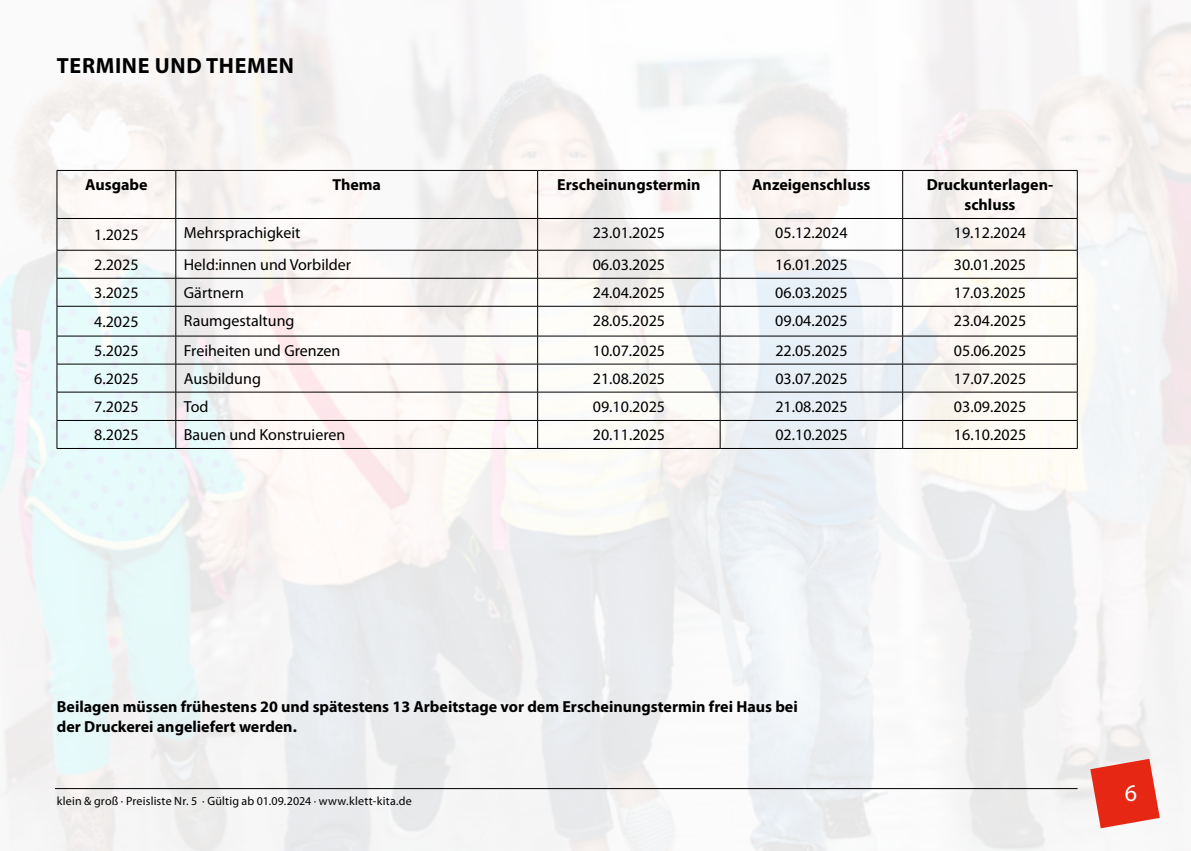
<style>
.page{position:relative;width:1191px;height:851px;background:#fff}
.page>*{position:absolute;margin:0;border:0;box-sizing:border-box;transform-origin:0 0}
.t1{font:24px "Myriad Pro";color:#fff}
.t2{font:700 22px "Myriad Pro";letter-spacing:.03em;color:#000}
.t3{font:16px "Myriad Pro";color:#000}
.t4{font:700 16px/20px "Myriad Pro";color:#000;text-align:center}
.t5{font:12px "Myriad Pro";letter-spacing:.02em;color:#000}
</style>
<div class="page">
<img style="left:0;top:0;width:1191px;height:850px">
<svg style="left:1090px;top:758px;width:69px;height:70px"></svg>
<hr style="left:55px;top:788px;width:1022px;height:1px;background:#000">
<hr style="left:57px;top:170px;width:119px;height:1px;background:#000">
<hr style="left:57px;top:171px;width:1px;height:47px;background:#000">
<hr style="left:176px;top:170px;width:361px;height:1px;background:#000">
<hr style="left:175px;top:171px;width:1px;height:47px;background:#000">
<hr style="left:537px;top:170px;width:183px;height:1px;background:#000">
<hr style="left:537px;top:171px;width:1px;height:47px;background:#000">
<hr style="left:720px;top:170px;width:182px;height:1px;background:#000">
<hr style="left:720px;top:171px;width:1px;height:47px;background:#000">
<hr style="left:902px;top:170px;width:175px;height:1px;background:#000">
<hr style="left:902px;top:171px;width:1px;height:47px;background:#000">
<hr style="left:1077px;top:171px;width:1px;height:47px;background:#000">
<hr style="left:57px;top:218px;width:119px;height:1px;background:#000">
<hr style="left:57px;top:219px;width:1px;height:31px;background:#000">
<hr style="left:176px;top:218px;width:361px;height:1px;background:#000">
<hr style="left:175px;top:219px;width:1px;height:31px;background:#000">
<hr style="left:537px;top:218px;width:183px;height:1px;background:#000">
<hr style="left:537px;top:219px;width:1px;height:31px;background:#000">
<hr style="left:720px;top:218px;width:182px;height:1px;background:#000">
<hr style="left:720px;top:219px;width:1px;height:31px;background:#000">
<hr style="left:902px;top:218px;width:175px;height:1px;background:#000">
<hr style="left:902px;top:219px;width:1px;height:31px;background:#000">
<hr style="left:1077px;top:219px;width:1px;height:31px;background:#000">
<hr style="left:57px;top:250px;width:119px;height:1px;background:#000">
<hr style="left:176px;top:250px;width:361px;height:1px;background:#000">
<hr style="left:537px;top:250px;width:183px;height:1px;background:#000">
<hr style="left:720px;top:250px;width:182px;height:1px;background:#000">
<hr style="left:902px;top:250px;width:175px;height:1px;background:#000">
<hr style="left:57px;top:278px;width:119px;height:1px;background:#000">
<svg style="left:57px;top:250px;width:1px;height:56px"></svg>
<hr style="left:176px;top:278px;width:361px;height:1px;background:#000">
<svg style="left:175px;top:250px;width:1px;height:56px"></svg>
<hr style="left:537px;top:278px;width:183px;height:1px;background:#000">
<svg style="left:537px;top:250px;width:1px;height:56px"></svg>
<hr style="left:720px;top:278px;width:182px;height:1px;background:#000">
<svg style="left:720px;top:250px;width:1px;height:56px"></svg>
<hr style="left:902px;top:278px;width:175px;height:1px;background:#000">
<svg style="left:902px;top:250px;width:1px;height:56px"></svg>
<svg style="left:1077px;top:250px;width:1px;height:56px"></svg>
<hr style="left:57px;top:306px;width:119px;height:1px;background:#000">
<hr style="left:57px;top:306px;width:1px;height:30px;background:#000">
<hr style="left:176px;top:306px;width:361px;height:1px;background:#000">
<hr style="left:175px;top:306px;width:1px;height:30px;background:#000">
<hr style="left:537px;top:306px;width:183px;height:1px;background:#000">
<hr style="left:537px;top:306px;width:1px;height:30px;background:#000">
<hr style="left:720px;top:306px;width:182px;height:1px;background:#000">
<hr style="left:720px;top:306px;width:1px;height:30px;background:#000">
<hr style="left:902px;top:306px;width:175px;height:1px;background:#000">
<hr style="left:902px;top:306px;width:1px;height:30px;background:#000">
<hr style="left:1077px;top:306px;width:1px;height:30px;background:#000">
<hr style="left:57px;top:335px;width:119px;height:1px;background:#000">
<hr style="left:176px;top:335px;width:361px;height:1px;background:#000">
<hr style="left:537px;top:335px;width:183px;height:1px;background:#000">
<hr style="left:720px;top:335px;width:182px;height:1px;background:#000">
<hr style="left:902px;top:335px;width:175px;height:1px;background:#000">
<hr style="left:57px;top:363px;width:119px;height:1px;background:#000">
<hr style="left:176px;top:363px;width:361px;height:1px;background:#000">
<hr style="left:537px;top:363px;width:183px;height:1px;background:#000">
<hr style="left:720px;top:363px;width:182px;height:1px;background:#000">
<hr style="left:902px;top:363px;width:175px;height:1px;background:#000">
<hr style="left:57px;top:391px;width:119px;height:1px;background:#000">
<hr style="left:176px;top:391px;width:361px;height:1px;background:#000">
<hr style="left:537px;top:391px;width:183px;height:1px;background:#000">
<hr style="left:720px;top:391px;width:182px;height:1px;background:#000">
<hr style="left:902px;top:391px;width:175px;height:1px;background:#000">
<hr style="left:57px;top:420px;width:119px;height:1px;background:#000">
<svg style="left:57px;top:336px;width:1px;height:112px"></svg>
<hr style="left:176px;top:420px;width:361px;height:1px;background:#000">
<svg style="left:175px;top:336px;width:1px;height:112px"></svg>
<hr style="left:537px;top:420px;width:183px;height:1px;background:#000">
<svg style="left:537px;top:336px;width:1px;height:112px"></svg>
<hr style="left:720px;top:420px;width:182px;height:1px;background:#000">
<svg style="left:720px;top:336px;width:1px;height:112px"></svg>
<hr style="left:902px;top:420px;width:175px;height:1px;background:#000">
<svg style="left:902px;top:336px;width:1px;height:112px"></svg>
<svg style="left:1077px;top:336px;width:1px;height:112px"></svg>
<hr style="left:57px;top:448px;width:119px;height:1px;background:#000">
<hr style="left:176px;top:448px;width:361px;height:1px;background:#000">
<hr style="left:537px;top:448px;width:183px;height:1px;background:#000">
<hr style="left:720px;top:448px;width:182px;height:1px;background:#000">
<hr style="left:902px;top:448px;width:175px;height:1px;background:#000">
<h2 class="t2" style="left:57px;top:51px;width:239px">TERMINE UND THEMEN</h2>
<p class="t4" style="left:85px;top:174px;width:64px">Ausgabe</p>
<p class="t4" style="left:332px;top:174px;width:50px">Thema</p>
<p class="t4" style="left:557px;top:174px;width:145px">Erscheinungstermin</p>
<p class="t4" style="left:752px;top:174px;width:120px">Anzeigenschluss</p>
<p class="t4" style="left:926px;top:174px;width:128px">Druckunterlagen&shy;schluss</p>
<p class="t3" style="left:94px;top:225px;width:46px">1.2025</p>
<p class="t3" style="left:184px;top:223px;width:118px">Mehrsprachigkeit</p>
<p class="t3" style="left:593px;top:223px;width:74px">23.01.2025</p>
<p class="t3" style="left:775px;top:223px;width:74px">05.12.2024</p>
<p class="t3" style="left:953px;top:223px;width:74px">19.12.2024</p>
<p class="t3" style="left:94px;top:255px;width:46px">2.2025</p>
<p class="t3" style="left:184px;top:255px;width:169px">Held:innen und Vorbilder</p>
<p class="t3" style="left:593px;top:255px;width:74px">06.03.2025</p>
<p class="t3" style="left:775px;top:255px;width:74px">16.01.2025</p>
<p class="t3" style="left:954px;top:255px;width:74px">30.01.2025</p>
<p class="t3" style="left:94px;top:283px;width:46px">3.2025</p>
<p class="t3" style="left:184px;top:283px;width:62px">Gärtnern</p>
<p class="t3" style="left:593px;top:283px;width:74px">24.04.2025</p>
<p class="t3" style="left:775px;top:283px;width:74px">06.03.2025</p>
<p class="t3" style="left:954px;top:283px;width:74px">17.03.2025</p>
<p class="t3" style="left:94px;top:312px;width:46px">4.2025</p>
<p class="t3" style="left:184px;top:311px;width:112px">Raumgestaltung</p>
<p class="t3" style="left:593px;top:311px;width:74px">28.05.2025</p>
<p class="t3" style="left:775px;top:311px;width:74px">09.04.2025</p>
<p class="t3" style="left:954px;top:311px;width:74px">23.04.2025</p>
<p class="t3" style="left:94px;top:341px;width:46px">5.2025</p>
<p class="t3" style="left:184px;top:341px;width:158px">Freiheiten und Grenzen</p>
<p class="t3" style="left:593px;top:341px;width:74px">10.07.2025</p>
<p class="t3" style="left:775px;top:341px;width:74px">22.05.2025</p>
<p class="t3" style="left:954px;top:341px;width:74px">05.06.2025</p>
<p class="t3" style="left:94px;top:369px;width:46px">6.2025</p>
<p class="t3" style="left:184px;top:369px;width:79px">Ausbildung</p>
<p class="t3" style="left:593px;top:369px;width:74px">21.08.2025</p>
<p class="t3" style="left:775px;top:369px;width:74px">03.07.2025</p>
<p class="t3" style="left:954px;top:369px;width:74px">17.07.2025</p>
<p class="t3" style="left:94px;top:397px;width:46px">7.2025</p>
<p class="t3" style="left:184px;top:397px;width:26px">Tod</p>
<p class="t3" style="left:593px;top:397px;width:74px">09.10.2025</p>
<p class="t3" style="left:775px;top:397px;width:74px">21.08.2025</p>
<p class="t3" style="left:954px;top:397px;width:74px">03.09.2025</p>
<p class="t3" style="left:94px;top:425px;width:46px">8.2025</p>
<p class="t3" style="left:184px;top:425px;width:163px">Bauen und Konstruieren</p>
<p class="t3" style="left:593px;top:425px;width:74px">20.11.2025</p>
<p class="t3" style="left:775px;top:425px;width:74px">02.10.2025</p>
<p class="t3" style="left:954px;top:425px;width:74px">16.10.2025</p>
<p class="t4" style="left:57px;top:696px;width:742px;text-align:left">Beilagen müssen frühestens 20 und spätestens 13 Arbeitstage vor dem Erscheinungstermin frei Haus bei der Druckerei angeliefert werden.</p>
<p class="t5" style="left:57px;top:793px;width:356px">klein &amp; groß · Preisliste Nr. 5 · Gültig ab 01.09.2024 · www.klett-kita.de</p>
<h1 class="t1" style="left:1124px;top:778px;width:14px">6</h1>
</div>
